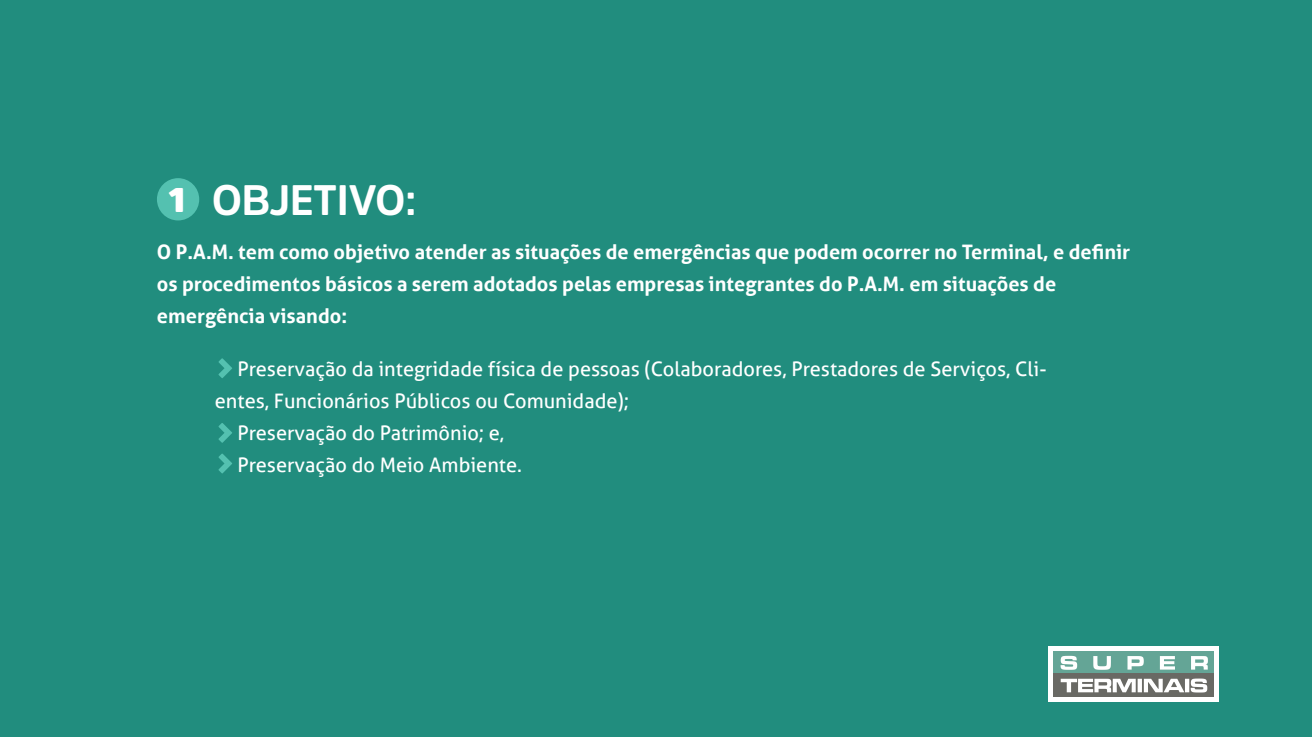
<style>
.page{position:relative;width:1312px;height:737px;background:#218d7e}
.page>*{position:absolute;margin:0;border:0;box-sizing:border-box;transform-origin:0 0}
.t1{font:700 42.38px "Amsi Pro";letter-spacing:-.015em;color:#fff}
.t2{font:900 33.94px "Amsi Pro";color:#fff}
.t3{font:700 20px/31.8px "Aller";color:#fff}
.t4{font:20px "Aller";color:#fff}
</style>
<div class="page">
<div style="left:1048px;top:646px;width:171px;height:55px;background:#fff"></div>
<div style="left:1053px;top:673px;width:161px;height:23px;background:#696964"></div>
<div style="left:1053px;top:651px;width:161px;height:22px;background:#64a596"></div>
<svg style="left:1060px;top:656px;width:148px;height:14px"></svg>
<svg style="left:1061px;top:678px;width:146px;height:14px"></svg>
<svg style="left:219px;top:358px;width:13px;height:20px"></svg>
<svg style="left:219px;top:423px;width:13px;height:20px"></svg>
<svg style="left:219px;top:454px;width:13px;height:19px"></svg>
<div style="left:157px;top:178px;width:42px;height:42px;background:#54c1b0;border-radius:50%"></div>
<h1 class="t1" style="left:212px;top:171px;width:207px">OBJETIVO:</h1>
<p class="t3" style="left:157px;top:236px;width:975px">O P.A.M. tem como objetivo atender as situações de emergências que podem ocorrer no Terminal, e definir os procedimentos básicos a serem adotados pelas empresas integrantes do P.A.M. em situações de emergência visando:</p>
<p class="t4" style="left:237px;top:357px;width:811px">Preservação da integridade física de pessoas (Colaboradores, Prestadores de Serviços, Cli-</p>
<p class="t4" style="left:215px;top:389px;width:416px">entes, Funcionários Públicos ou Comunidade);</p>
<p class="t4" style="left:237px;top:421px;width:268px">Preservação do Patrimônio; e,</p>
<p class="t4" style="left:237px;top:452px;width:286px">Preservação do Meio Ambiente.</p>
<h2 class="t2" style="left:168px;top:177px;width:19px">1</h2>
</div>
